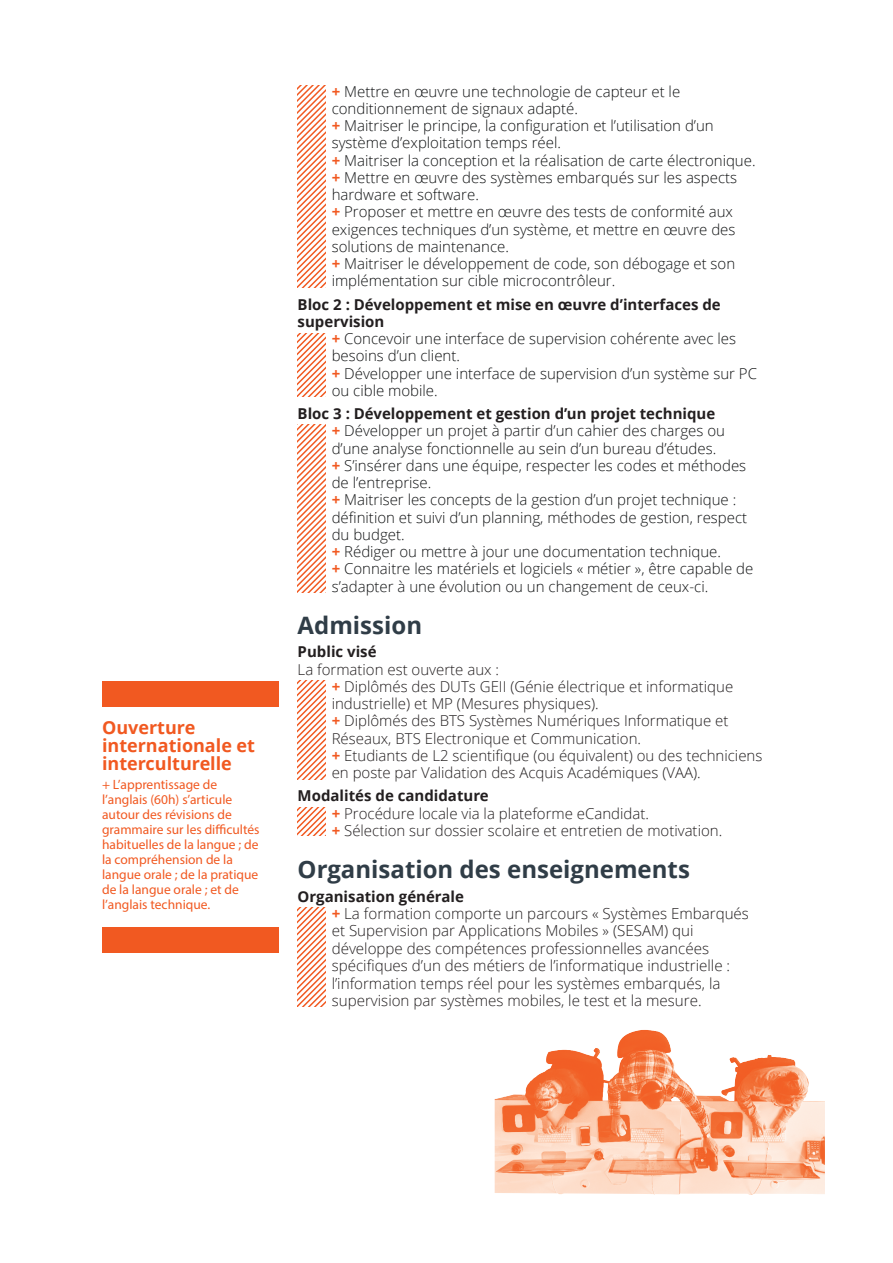
<style>
.page{position:relative;width:893px;height:1263px;background:#fff}
.page>*{position:absolute;margin:0;border:0;box-sizing:border-box;transform-origin:0 0}
.inter{font:700 24px "Open Sans";color:#303d47}
.encadré_titre{font:700 18px/18px "Open Sans";color:#f15921}
.t1{font:300 15.15px/17.4px "Open Sans";color:#231f20}
.t2{font:300 15px/17.2px "Open Sans";color:#111314}
.texte_alinea{font:300 15px/17.2px "Open Sans";color:#231f20}
.inter2{font:700 15px/17.2px "Open Sans";color:#231f20}
.texte_puce{font:700 15px "Open Sans";color:#231f20}
.encadré_texte{font:13.5px/15px "Myriad Pro";color:#f15921}
.s1{font-weight:700;color:#f15921}
</style>
<div class="page">
<div style="left:102px;top:681px;width:177px;height:25px;background:#f15921"></div>
<div style="left:102px;top:927px;width:177px;height:26px;background:#f15921"></div>
<img style="left:495px;top:1030px;width:330px;height:165px">
<svg style="left:298px;top:424px;width:27px;height:168px"></svg>
<svg style="left:298px;top:681px;width:27px;height:98px"></svg>
<svg style="left:298px;top:85px;width:27px;height:202px"></svg>
<svg style="left:298px;top:333px;width:27px;height:64px"></svg>
<svg style="left:298px;top:808px;width:27px;height:28px"></svg>
<svg style="left:298px;top:908px;width:27px;height:98px"></svg>
<p class="encadré_titre" style="left:102px;top:717px;width:95px">Ouverture</p>
<p class="encadré_titre" style="left:102px;top:735px;width:155px">internationale et interculturelle</p>
<p class="encadré_texte" style="left:102px;top:776px;width:159px">+ L’apprentissage de l’anglais (60h) s’articule autour des révisions de grammaire sur les difficultés habituelles de la langue ; de la compréhension de la langue orale ; de la pratique de la langue orale ; et de l’anglais technique.</p>
<p class="t2" style="left:332px;top:82px;width:350px"><span class="s1">+</span> Mettre en œuvre une technologie de capteur et le conditionnement de signaux adapté.</p>
<p class="t2" style="left:332px;top:117px;width:384px"><span class="s1">+</span> Maitriser le principe, la configuration et l’utilisation d’un système d’exploitation temps réel.</p>
<p class="t2" style="left:332px;top:151px;width:425px"><span class="s1">+</span> Maitriser la conception et la réalisation de carte électronique.</p>
<p class="t2" style="left:332px;top:168px;width:407px"><span class="s1">+</span> Mettre en œuvre des systèmes embarqués sur les aspects hardware et software.</p>
<p class="t2" style="left:332px;top:203px;width:405px"><span class="s1">+</span> Proposer et mettre en œuvre des tests de conformité aux exigences techniques d’un système, et mettre en œuvre des solutions de maintenance.</p>
<p class="t2" style="left:332px;top:255px;width:405px"><span class="s1">+</span> Maitriser le développement de code, son débogage et son implémentation sur cible microcontrôleur.</p>
<p class="inter2" style="left:298px;top:295px;width:425px">Bloc 2 : Développement et mise en œuvre d’interfaces de supervision</p>
<p class="t2" style="left:332px;top:330px;width:406px"><span class="s1">+</span> Concevoir une interface de supervision cohérente avec les besoins d’un client.</p>
<p class="t2" style="left:332px;top:364px;width:427px"><span class="s1">+</span> Développer une interface de supervision d’un système sur PC ou cible mobile.</p>
<p class="inter2" style="left:298px;top:405px;width:419px">Bloc 3 : Développement et gestion d’un projet technique</p>
<p class="t2" style="left:332px;top:422px;width:395px"><span class="s1">+</span> Développer un projet à partir d’un cahier des charges ou d’une analyse fonctionnelle au sein d’un bureau d’études.</p>
<p class="t2" style="left:332px;top:456px;width:416px"><span class="s1">+</span> S’insérer dans une équipe, respecter les codes et méthodes de l’entreprise.</p>
<p class="t2" style="left:332px;top:491px;width:417px"><span class="s1">+</span> Maitriser les concepts de la gestion d’un projet technique : définition et suivi d’un planning, méthodes de gestion, respect du budget.</p>
<p class="t2" style="left:332px;top:543px;width:391px"><span class="s1">+</span> Rédiger ou mettre à jour une documentation technique.</p>
<p class="t2" style="left:332px;top:560px;width:423px"><span class="s1">+</span> Connaitre les matériels et logiciels « métier », être capable de s’adapter à une évolution ou un changement de ceux-ci.</p>
<p class="inter" style="left:298px;top:608px;width:126px">Admission</p>
<p class="inter2" style="left:298px;top:643px;width:80px">Public visé</p>
<p class="texte_alinea" style="left:298px;top:660px;width:203px">La formation est ouverte aux :</p>
<p class="texte_alinea" style="left:332px;top:677px;width:403px"><span class="s1">+</span> Diplômés des DUTs GEII (Génie électrique et informatique industrielle) et MP (Mesures physiques).</p>
<p class="texte_alinea" style="left:332px;top:712px;width:398px"><span class="s1">+</span> Diplômés des BTS Systèmes Numériques Informatique et<br>Réseaux, BTS Electronique et Communication.</p>
<p class="texte_alinea" style="left:332px;top:746px;width:432px"><span class="s1">+</span> Etudiants de L2 scientifique (ou équivalent) ou des techniciens en poste par Validation des Acquis Académiques (VAA).</p>
<p class="texte_puce" style="left:298px;top:785px;width:193px">Modalités de candidature</p>
<p class="texte_alinea" style="left:332px;top:804px;width:319px"><span class="s1">+</span> Procédure locale via la plateforme eCandidat.</p>
<p class="texte_alinea" style="left:332px;top:821px;width:392px"><span class="s1">+</span> Sélection sur dossier scolaire et entretien de motivation.</p>
<p class="inter" style="left:298px;top:853px;width:394px">Organisation des enseignements</p>
<p class="inter2" style="left:298px;top:887px;width:168px">Organisation générale</p>
<p class="t1" style="left:332px;top:904px;width:419px"><span class="s1">+</span> La formation comporte un parcours « Systèmes Embarqués et Supervision par Applications Mobiles » (SESAM) qui développe des compétences professionnelles avancées spécifiques d’un des métiers de l’informatique industrielle : l’information temps réel pour les systèmes embarqués, la supervision par systèmes mobiles, le test et la mesure.</p>
</div>
